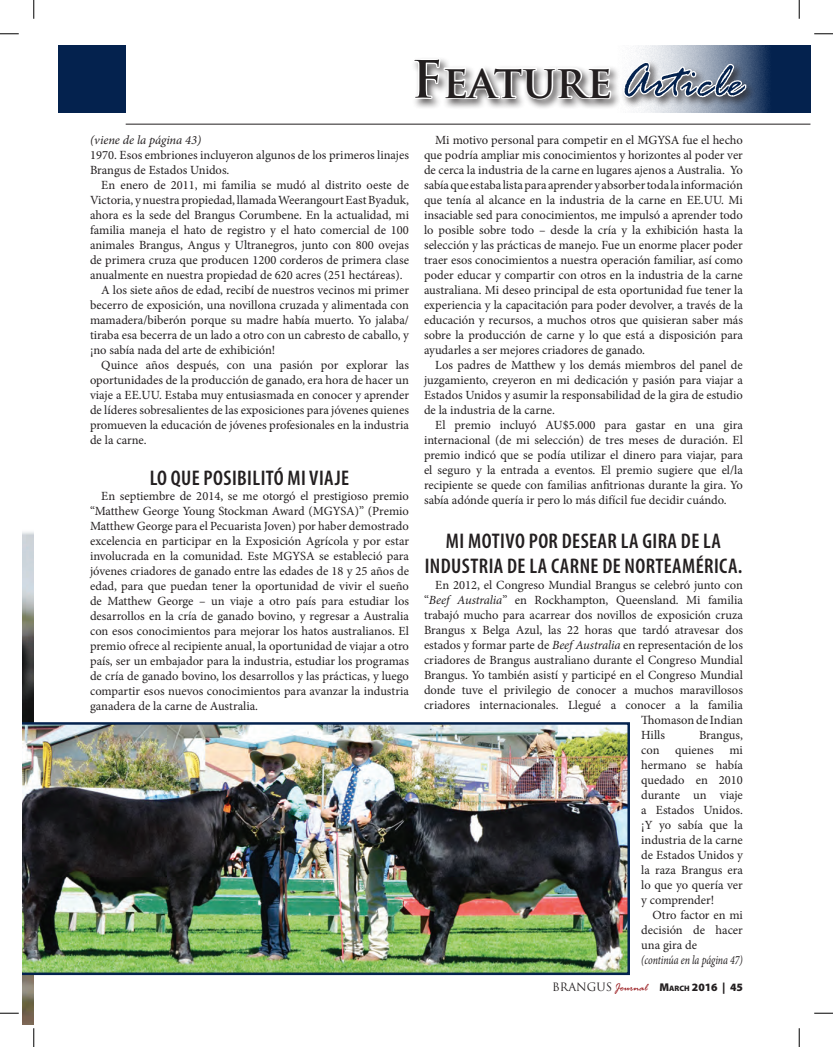
<style>
.page{position:relative;width:833px;height:1047px;background:#fff}
.page>*{position:absolute;margin:0;border:0;box-sizing:border-box;transform-origin:0 0}
.t1{font:italic 50px "Rage";color:#04224e}
.t2{font:600 condensed 21.25px/25.5px "Myriad Pro";letter-spacing:.02em;color:#231f20}
.t3{font:12.5px/15px "Minion Pro";color:#231f20;text-align:justify}
.t4{font:italic 12.5px "Minion Pro";letter-spacing:-.005em;color:#231f20;scale:.79 1}
.t5{font:italic 12.5px "Minion Pro";letter-spacing:-.005em;color:#231f20}
.t6{font:900 11.25px "Myriad Pro";color:#231f20}
.s1{font-family:"Trajan Pro";font-weight:700;font-style:normal;color:#231f20}
.s2{font-family:"Trajan Pro";font-weight:700;font-style:normal;font-size:45px;color:#231f20}
.s3{font-style:italic}
.s4{font-family:"Trajan Pro";font-weight:400}
.s5{font-family:"Rage";font-weight:400;font-style:italic;color:#951115}
.s6{font-size:7.88px}
</style>
<div class="page">
<img style="left:22px;top:532px;width:12px;height:492px">
<svg style="left:635px;top:45px;width:175px;height:67px;background:#354d70"></svg>
<div style="left:411px;top:56px;width:345px;height:54px;background:#231f20;opacity:.75"></div>
<svg style="left:412px;top:56px;width:200px;height:68px"></svg>
<svg style="left:621px;top:60px;width:127px;height:53px"></svg>
<hr style="left:126px;top:124px;width:684px;height:1px;background:#231f20">
<div style="left:58px;top:45px;width:68px;height:67px;background:#04224e"></div>
<img style="left:22px;top:722px;width:608px;height:252px">
<svg style="left:0;top:33px;width:19px;height:2px"></svg>
<svg style="left:814px;top:33px;width:18px;height:2px"></svg>
<svg style="left:0;top:1012px;width:19px;height:1px"></svg>
<svg style="left:814px;top:1012px;width:18px;height:1px"></svg>
<svg style="left:33px;top:0;width:2px;height:19px"></svg>
<svg style="left:33px;top:1028px;width:2px;height:18px"></svg>
<svg style="left:798px;top:0;width:2px;height:19px"></svg>
<svg style="left:798px;top:1028px;width:2px;height:18px"></svg>
<h1 class="t1" style="left:411px;top:55px;width:333px"><span class="s1">F</span><span class="s2">eature</span> Article</h1>
<p class="t5" style="left:90px;top:132px;width:113px">(viene de la página 43)</p>
<p class="t3" style="left:90px;top:148px;width:320px">1970. Esos embriones incluyeron algunos de los primeros linajes<br>Brangus de Estados Unidos.</p>
<p class="t3" style="left:101px;top:178px;width:309px">En enero de 2011, mi familia se mudó al distrito oeste de</p>
<p class="t3" style="left:90px;top:193px;width:320px">Victoria, y nuestra propiedad, llamada Weerangourt East Byaduk,</p>
<p class="t3" style="left:90px;top:208px;width:320px">ahora es la sede del Brangus Corumbene. En la actualidad, mi</p>
<p class="t3" style="left:90px;top:223px;width:320px">familia maneja el hato de registro y el hato comercial de 100</p>
<p class="t3" style="left:90px;top:238px;width:320px">animales Brangus, Angus y Ultranegros, junto con 800 ovejas</p>
<p class="t3" style="left:90px;top:253px;width:320px">de primera cruza que producen 1200 corderos de primera clase</p>
<p class="t3" style="left:90px;top:268px;width:314px">anualmente en nuestra propiedad de 620 acres (251 hectáreas).</p>
<p class="t3" style="left:101px;top:283px;width:309px">A los siete años de edad, recibí de nuestros vecinos mi primer</p>
<p class="t3" style="left:90px;top:298px;width:320px">becerro de exposición, una novillona cruzada y alimentada con</p>
<p class="t3" style="left:90px;top:313px;width:320px">mamadera/biberón porque su madre había muerto. Yo jalaba/</p>
<p class="t3" style="left:90px;top:328px;width:320px">tiraba esa becerra de un lado a otro con un cabresto de caballo, y</p>
<p class="t3" style="left:90px;top:343px;width:187px">¡no sabía nada del arte de exhibición!</p>
<p class="t3" style="left:101px;top:358px;width:309px">Quince años después, con una pasión por explorar las</p>
<p class="t3" style="left:90px;top:373px;width:320px">oportunidades de la producción de ganado, era hora de hacer un</p>
<p class="t3" style="left:90px;top:388px;width:320px">viaje a EE.UU. Estaba muy entusiasmada en conocer y aprender</p>
<p class="t3" style="left:90px;top:403px;width:320px">de líderes sobresalientes de las exposiciones para jóvenes quienes</p>
<p class="t3" style="left:90px;top:418px;width:320px">promueven la educación de jóvenes profesionales en la industria</p>
<p class="t3" style="left:90px;top:433px;width:58px">de la carne.</p>
<h2 class="t2" style="left:150px;top:464px;width:201px">LO QUE POSIBI LITÓ MI VIAJE</h2>
<p class="t3" style="left:90px;top:488px;width:320px;text-indent:11px">En septiembre de 2014, se me otorgó el prestigioso premio “Matthew George Young Stockman Award (MGYSA)” (Premio Matthew George para el Pecuarista Joven) por haber demostrado excelencia en participar en la Exposición Agrícola y por estar involucrada en la comunidad. Este MGYSA se estableció para jóvenes criadores de ganado entre las edades de 18 y 25 años de edad, para que puedan tener la oportunidad de vivir el sueño de Matthew George – un viaje a otro país para estudiar los desarrollos en la cría de ganado bovino, y regresar a Australia con esos conocimientos para mejorar los hatos australianos. El premio ofrece al recipiente anual, la oportunidad de viajar a otro país, ser un embajador para la industria, estudiar los programas de cría de ganado bovino, los desarrollos y las prácticas, y luego compartir esos nuevos conocimientos para avanzar la industria ganadera de la carne de Australia.</p>
<p class="t3" style="left:424px;top:133px;width:320px;text-indent:11px">Mi motivo personal para competir en el MGYSA fue el hecho que podría ampliar mis conocimientos y horizontes al poder ver de cerca la industria de la carne en lugares ajenos a Australia. Yo sabía que estaba lista para aprender y absorber toda la información que tenía al alcance en la industria de la carne en EE.UU. Mi insaciable sed para conocimientos, me impulsó a aprender todo lo posible sobre todo – desde la cría y la exhibición hasta la selección y las prácticas de manejo. Fue un enorme placer poder traer esos conocimientos a nuestra operación familiar, así como poder educar y compartir con otros en la industria de la carne australiana. Mi deseo principal de esta oportunidad fue tener la experiencia y la capacitación para poder devolver, a través de la educación y recursos, a muchos otros que quisieran saber más sobre la producción de carne y lo que está a disposición para ayudarles a ser mejores criadores de ganado.</p>
<p class="t3" style="left:424px;top:358px;width:320px;text-indent:11px">Los padres de Matthew y los demás miembros del panel de juzgamiento, creyeron en mi dedicación y pasión para viajar a Estados Unidos y asumir la responsabilidad de la gira de estudio de la industria de la carne.</p>
<p class="t3" style="left:424px;top:418px;width:320px;text-indent:11px">El premio incluyó AU$5.000 para gastar en una gira internacional (de mi selección) de tres meses de duración. El premio indicó que se podía utilizar el dinero para viajar, para el seguro y la entrada a eventos. El premio sugiere que el/la recipiente se quede con familias anfitrionas durante la gira. Yo sabía adónde quería ir pero lo más difícil fue decidir cuándo.</p>
<h2 class="t2" style="left:424px;top:527px;width:296px;text-indent:21px">MI MOTIVO POR DESEAR LA GIRA DE LA<br>IN DUSTRIA</h2>
<h2 class="t2" style="left:507px;top:553px;width:237px">DE LA CARN E DE NORTEAMÉRICA.</h2>
<p class="t3" style="left:435px;top:577px;width:309px">En 2012, el Congreso Mundial Brangus se celebró junto con</p>
<p class="t3" style="left:424px;top:592px;width:320px">“<span class="s3">Beef Australia</span>” en Rockhampton, Queensland. Mi familia</p>
<p class="t3" style="left:424px;top:607px;width:320px">trabajó mucho para acarrear dos novillos de exposición cruza</p>
<p class="t3" style="left:424px;top:622px;width:320px">Brangus x Belga Azul, las 22 horas que tardó atravesar dos</p>
<p class="t3" style="left:424px;top:637px;width:320px">estados y formar parte de <span class="s3">Beef Australia</span> en representación de los</p>
<p class="t3" style="left:424px;top:652px;width:320px">criadores de Brangus australiano durante el Congreso Mundial</p>
<p class="t3" style="left:424px;top:667px;width:320px">Brangus. Yo también asistí y participé en el Congreso Mundial</p>
<p class="t3" style="left:424px;top:682px;width:320px">donde tuve el privilegio de conocer a muchos maravillosos</p>
<p class="t3" style="left:424px;top:697px;width:320px">criadores internacionales. Llegué a conocer a la familia</p>
<p class="t3" style="left:641px;top:712px;width:103px">Thomason de Indian</p>
<p class="t3" style="left:641px;top:727px;width:25px">Hills</p>
<p class="t3" style="left:699px;top:727px;width:45px">Brangus,</p>
<p class="t3" style="left:641px;top:742px;width:20px">con</p>
<p class="t3" style="left:675px;top:742px;width:40px">quienes</p>
<p class="t3" style="left:641px;top:742px;width:103px;text-indent:88px">mi hermano se había quedado en 2010 durante un viaje a Estados Unidos. ¡Y yo sabía que la industria de la carne de Estados Unidos y la raza Brangus era lo que yo quería ver y comprender!</p>
<p class="t3" style="left:641px;top:907px;width:103px;text-indent:11px">Otro factor en mi decisión de hacer una gira de</p>
<p class="t4" style="left:641px;top:951px;width:130px">(continúa en la página 47)</p>
<p class="t6" style="left:552px;top:979px;width:192px"><span class="s4">BRANGUS</span> <span class="s5">Journal</span> M<span class="s6">ARCH</span> 2016 | 45</p>
</div>
